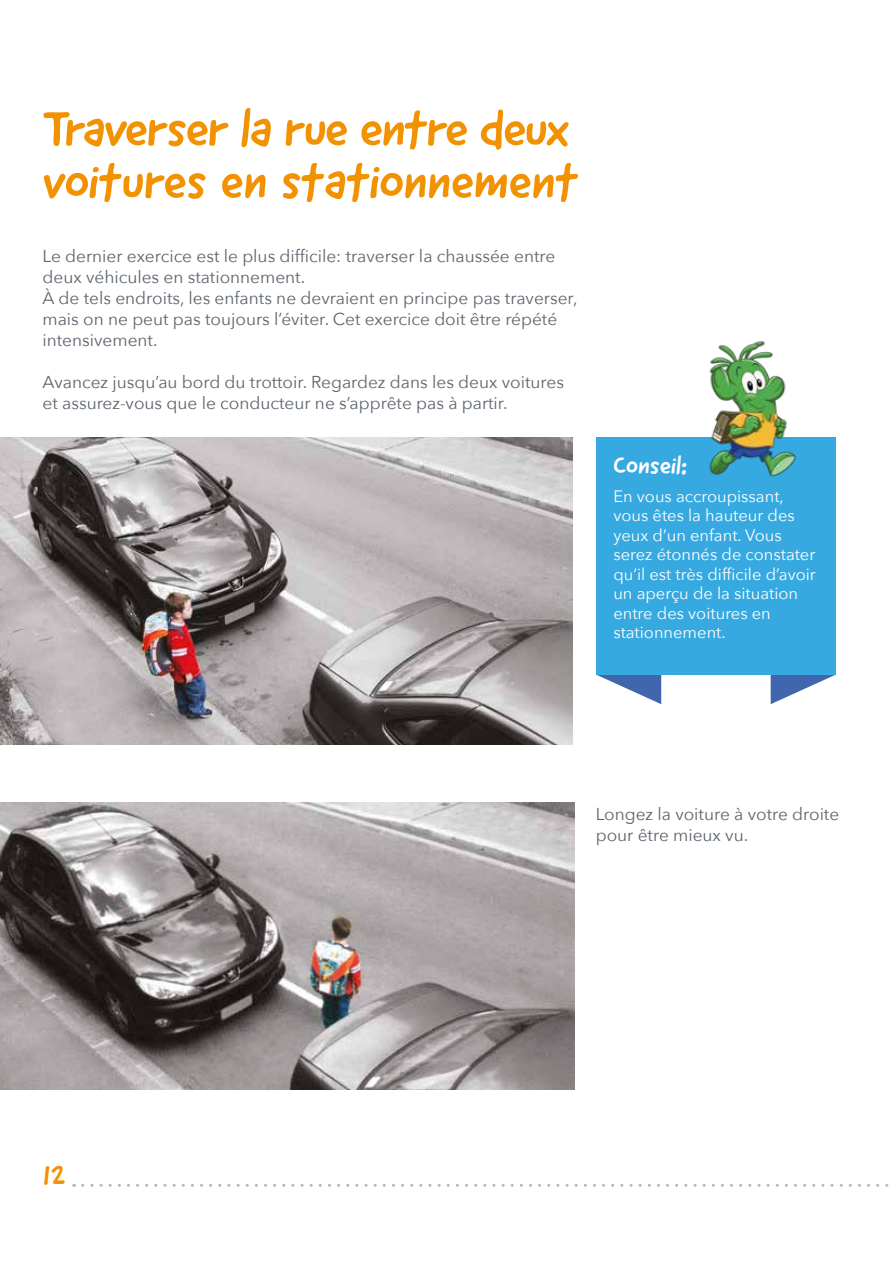
<style>
.page{position:relative;width:893px;height:1263px;background:#fff}
.page>*{position:absolute;margin:0;border:0;box-sizing:border-box;transform-origin:0 0}
.t1{font:52.5px/52.5px "Good Dog New";letter-spacing:-.03em;color:#f39200}
.t2{font:30px "Good Dog New";color:#f39200}
.t3{font:25.5px "Good Dog New";color:#fff}
.t4{font:17.25px/21px "Avenir Next";color:#5c646d}
.t5{font:16.5px/19.5px "Avenir Next";color:#fff}
</style>
<div class="page">
<svg style="left:83px;top:1184px;width:806px;height:3px"></svg>
<img style="left:0;top:437px;width:572px;height:308px">
<img style="left:0;top:803px;width:574px;height:286px">
<svg style="left:597px;top:675px;width:64px;height:29px"></svg>
<svg style="left:771px;top:675px;width:64px;height:29px"></svg>
<div style="left:596px;top:438px;width:239px;height:237px;background:#36a9e1"></div>
<img style="left:705px;top:341px;width:100px;height:136px">
<h1 class="t1" style="left:43px;top:102px;width:538px">Traverser la rue entre deux voitures en stationnement</h1>
<p class="t4" style="left:43px;top:245px;width:536px">Le dernier exercice est le plus difficile: traverser la chaussée entre deux véhicules en stationnement.<br>À de tels endroits, les enfants ne devraient en principe pas traverser, mais on ne peut pas toujours l’éviter. Cet exercice doit être répété intensivement.</p>
<p class="t4" style="left:43px;top:371px;width:523px">Avancez jusqu’au bord du trottoir. Regardez dans les deux voitures et assurez-vous que le conducteur ne s’apprête pas à partir.</p>
<h3 class="t3" style="left:613px;top:448px;width:75px">Conseil:</h3>
<p class="t5" style="left:613px;top:486px;width:204px">En vous accroupissant, vous êtes la hauteur des yeux d’un enfant. Vous serez étonnés de constater qu’il est très difficile d’avoir un aperçu de la situation entre des voitures en stationnement.</p>
<p class="t4" style="left:596px;top:803px;width:245px">Longez la voiture à votre droite pour être mieux vu.</p>
<h2 class="t2" style="left:43px;top:1155px;width:24px">12</h2>
</div>
